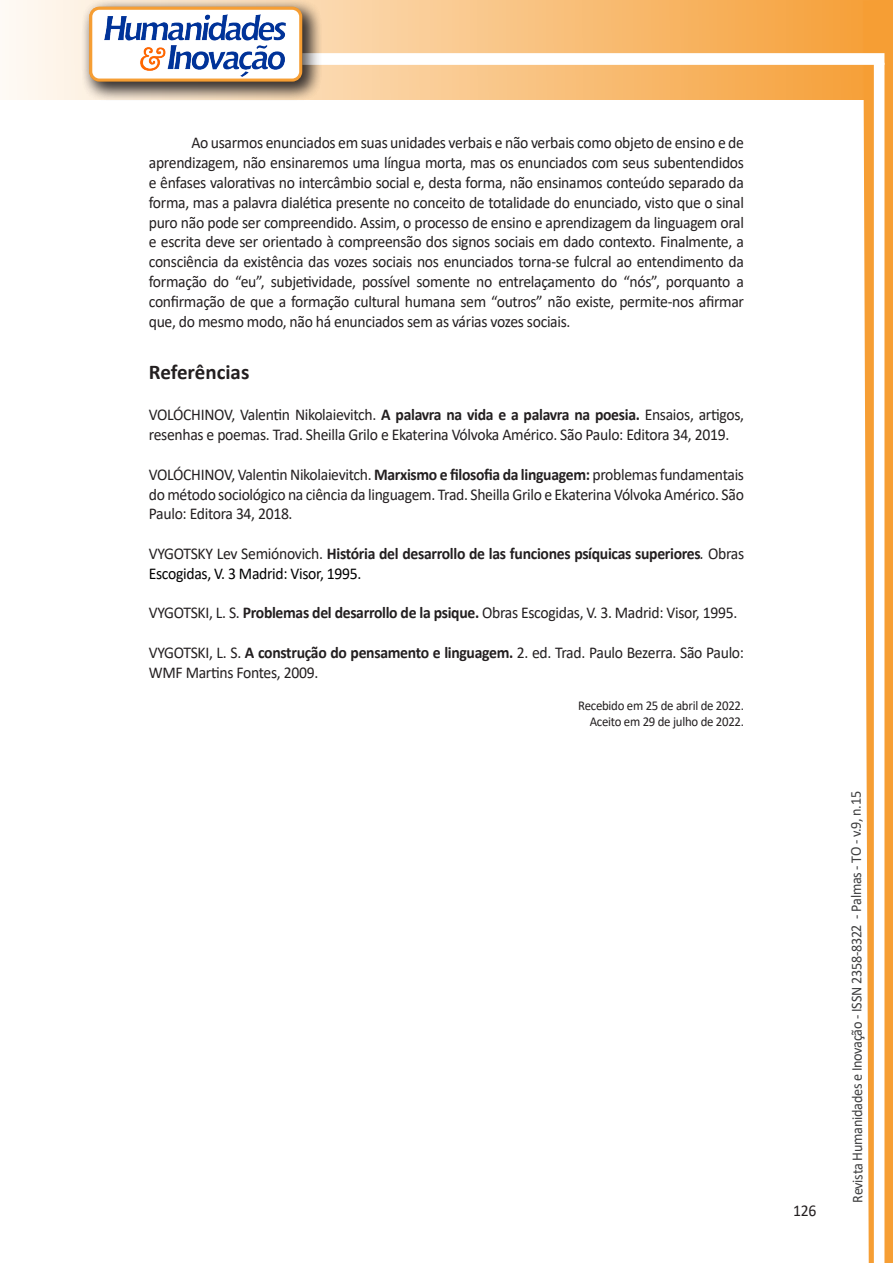
<style>
.page{position:relative;width:893px;height:1263px;background:#fff}
.page>*{position:absolute;margin:0;border:0;box-sizing:border-box;transform-origin:0 0}
.Titulo_2{font:700 21px "Calibri";color:#231f20}
.texto{font:16.5px/19.8px "Calibri";letter-spacing:-.02em;color:#231f20;text-align:justify;scale:.95 1}
.texto-2{font:700 16.5px/19.8px "Calibri";letter-spacing:-.02em;color:#231f20;scale:.95 1}
.t1{font:15px "Calibri";letter-spacing:-.025em;color:#3e3e3f;scale:.95 1}
.texto-3{font:13.5px "Calibri";letter-spacing:-.02em;color:#231f20;scale:.95 1}
.s1{font-weight:700}
.s2{font-weight:400}
.s3{font-weight:400;font-style:italic}
.s4{font-weight:400;color:#000}
</style>
<div class="page">
<svg style="left:5px;top:0;width:858px;height:100px;background:#f9c484"></svg>
<div style="left:302px;top:53px;width:582px;height:12px;background:#fff;border:2px solid #fff"></div>
<svg style="left:863px;top:0;width:30px;height:1263px"></svg>
<div style="left:81px;top:0;width:241px;height:102px;background:#231f20;opacity:.75"></div>
<div style="left:91px;top:8px;width:210px;height:72px;background:#fff;border-radius:9px"></div>
<img style="left:104px;top:14px;width:181px;height:62px">
<div style="left:89px;top:7px;width:213px;height:75px;border:3px solid #f69e34;border-radius:9px"></div>
<p class="texto" style="left:149px;top:133px;width:628px;text-indent:43px">Ao usarmos enunciados em suas unidades verbais e não verbais como objeto de ensino e de aprendizagem, não ensinaremos uma língua morta, mas os enunciados com seus subentendidos e ênfases valorativas no intercâmbio social e, desta forma, não ensinamos conteúdo separado da forma, mas a palavra dialética presente no conceito de totalidade do enunciado, visto que o sinal puro não pode ser compreendido. Assim, o processo de ensino e aprendizagem da linguagem oral e escrita deve ser orientado à compreensão dos signos sociais em dado contexto. Finalmente, a consciência da existência das vozes sociais nos enunciados torna-se fulcral ao entendimento da formação do “eu”, subjetividade, possível somente no entrelaçamento do “nós”, porquanto a confirmação de que a formação cultural humana sem “outros” não existe, permite-nos afirmar que, do mesmo modo, não há enunciados sem as várias vozes sociais.</p>
<p class="Titulo_2" style="left:149px;top:357px;width:102px">Referências</p>
<p class="texto" style="left:149px;top:404px;width:628px">VOLÓCHINOV, Valentin Nikolaievitch. <span class="s1">A palavra na vida e a palavra na poesia.</span> Ensaios, artigos, resenhas e poemas. Trad. Sheilla Grilo e Ekaterina Vólvoka Américo. São Paulo: Editora 34, 2019.</p>
<p class="texto" style="left:149px;top:464px;width:628px">VOLÓCHINOV, Valentin Nikolaievitch. <span class="s1">Marxismo e filosofia da linguagem:</span> problemas fundamentais do método sociológico na ciência da linguagem. Trad. Sheilla Grilo e Ekaterina Vólvoka Américo. São Paulo: Editora 34, 2018.</p>
<p class="texto-2" style="left:149px;top:543px;width:628px"><span class="s2">VYGOTSKY Lev Semiónovich.</span> História del desarrollo de las funciones psíquicas superiores<span class="s3">.</span> <span class="s2">Obras<br></span><span class="s4">Escogidas, V. 3 Madrid: Visor, 1995.</span></p>
<p class="texto" style="left:149px;top:602px;width:621px">VYGOTSKI, L. S. <span class="s1">Problemas del desarrollo de la psique.</span> Obras Escogidas, V. 3. Madrid: Visor, 1995.</p>
<p class="texto" style="left:149px;top:642px;width:628px">VYGOTSKI, L. S. <span class="s1">A construção do pensamento e linguagem.</span> 2. ed. Trad. Paulo Bezerra. São Paulo:<br>WMF Martins Fontes, 2009.</p>
<p class="texto-3" style="left:578px;top:696px;width:176px">Recebido em 25 de abril de 2022.</p>
<p class="texto-3" style="left:590px;top:712px;width:164px">Aceito em 29 de julho de 2022.</p>
<p class="texto" style="left:793px;top:1200px;width:26px">126</p>
<p class="t1" style="left:846px;top:1203px;width:435px;rotate:-90deg">Revista Humanidades e Inovação - ISSN 2358-8322 - Palmas - TO - v.9, n.15</p>
</div>
